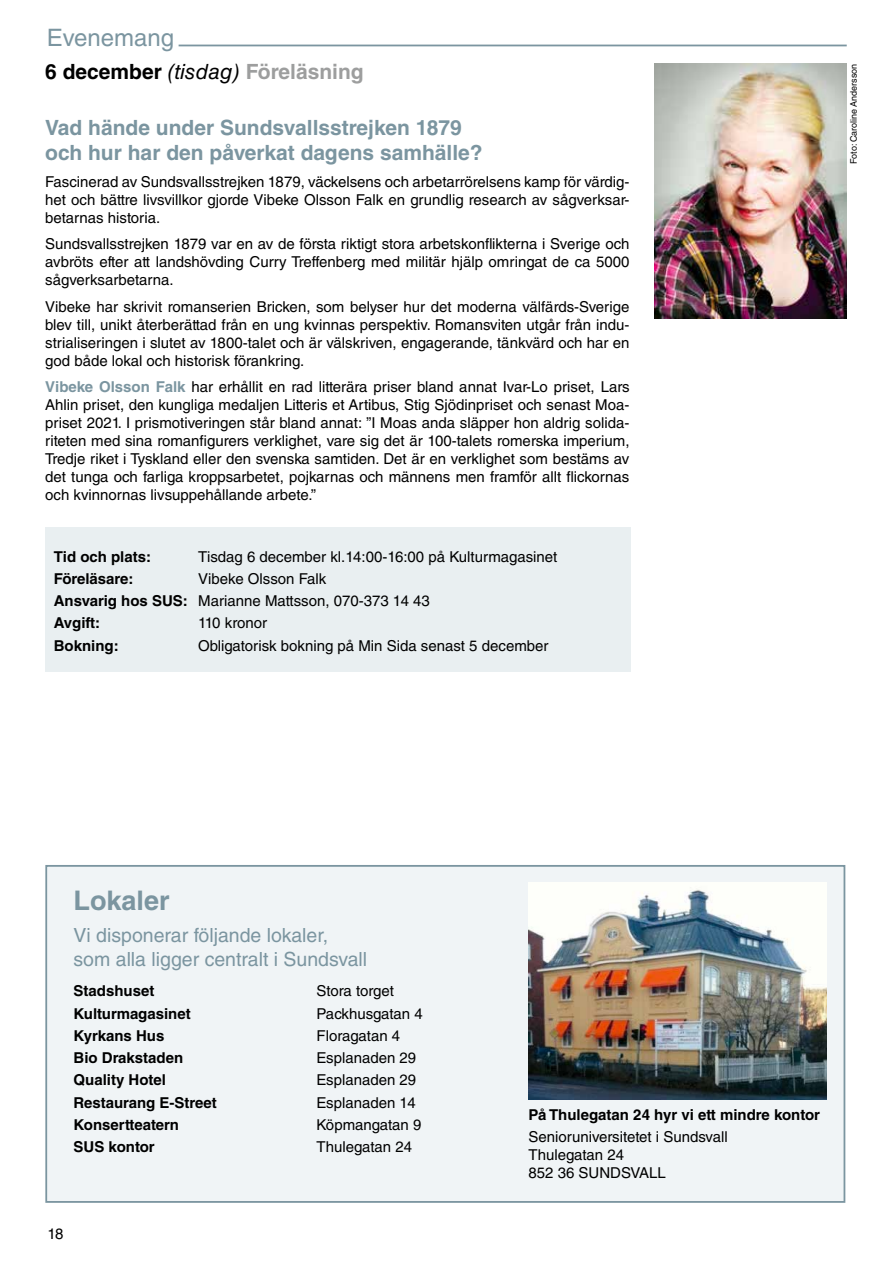
<style>
.page{position:relative;width:893px;height:1263px;background:#fff}
.page>*{position:absolute;margin:0;border:0;box-sizing:border-box;transform-origin:0 0}
.t1{font:700 27px "Helvetica LT Std";color:#7b95a0}
.t2{font:24px "Helvetica LT Std";color:#7b95a0}
.t3{font:700 21px/25.2px "Helvetica LT Std";color:#7b95a0}
.t4{font:700 21px "Helvetica LT Std";color:#9d9e9e}
.t5{font:19.5px/23.4px "Helvetica LT Std";color:#7b95a0}
.t6{font:15px/18px "Helvetica LT Std";color:#000;text-align:justify}
.t7{font:700 15px "Helvetica LT Std";color:#000}
.t8{font:9px "Helvetica LT Std";color:#000}
.s1{color:#000}
.s2{font-weight:400;font-style:italic;color:#000}
.s3{font-weight:700;color:#7b95a0}
.s4{font-weight:700}
</style>
<div class="page">
<div style="left:45px;top:527px;width:586px;height:144px;background:#e9eff1"></div>
<hr style="left:179px;top:45px;width:668px;height:1px;background:#7b95a0">
<img style="left:655px;top:64px;width:192px;height:255px">
<div style="left:45px;top:865px;width:800px;height:338px;background:#f0f4f6;border:2px solid #7b95a0"></div>
<img style="left:529px;top:882px;width:298px;height:217px">
<h2 class="t2" style="left:47px;top:24px;width:129px">Evenemang</h2>
<h3 class="t4" style="left:45px;top:59px;width:320px"><span class="s1">6 december</span> <span class="s2">(tisdag)</span> Föreläsning</h3>
<h3 class="t3" style="left:45px;top:115px;width:439px">Vad hände under Sundsvallsstrejken 1879 och hur har den påverkat dagens samhälle?</h3>
<p class="t6" style="left:45px;top:172px;width:586px">Fascinerad av Sundsvallsstrejken 1879, väckelsens och arbetarrörelsens kamp för värdig&shy;het och bättre livsvillkor gjorde Vibeke Olsson Falk en grundlig research av sågverksar&shy;betarnas historia.</p>
<p class="t6" style="left:45px;top:235px;width:586px">Sundsvallsstrejken 1879 var en av de första riktigt stora arbetskonflikterna i Sverige och avbröts efter att landshövding Curry Treffenberg med militär hjälp omringat de ca 5000 sågverksarbetarna.</p>
<p class="t6" style="left:45px;top:297px;width:586px">Vibeke har skrivit romanserien Bricken, som belyser hur det moderna välfärds-Sverige blev till, unikt återberättad från en ung kvinnas perspektiv. Romansviten utgår från indu&shy;strialiseringen i slutet av 1800-talet och är välskriven, engagerande, tänkvärd och har en god både lokal och historisk förankring.</p>
<p class="t6" style="left:45px;top:378px;width:586px"><span class="s3">Vibeke Olsson Falk</span> har erhållit en rad litterära priser bland annat Ivar-Lo priset, Lars Ahlin priset, den kungliga medaljen Litteris et Artibus, Stig Sjödinpriset och senast Moa&shy;priset 2021. I prismotiveringen står bland annat: ”I Moas anda släpper hon aldrig solida&shy;riteten med sina romanfigurers verklighet, vare sig det är 100-talets romerska imperium, Tredje riket i Tyskland eller den svenska samtiden. Det är en verklighet som bestäms av det tunga och farliga kroppsarbetet, pojkarnas och männens men framför allt flickornas och kvinnornas livsuppehållande arbete.”</p>
<p class="t7" style="left:54px;top:547px;width:99px">Tid och plats:</p>
<p class="t6" style="left:198px;top:547px;width:361px">Tisdag 6 december kl.14:00-16:00 på Kulturmagasinet</p>
<p class="t7" style="left:54px;top:569px;width:81px">Föreläsare:</p>
<p class="t6" style="left:54px;top:567px;width:378px;line-height:22.2px;text-align:left;text-indent:144px">Vibeke Olsson Falk<br><span class="s4">Ansvarig hos SUS:</span> Marianne Mattsson, 070-373 14 43<br><span class="s4">Avgift:</span></p>
<p class="t6" style="left:198px;top:614px;width:70px">110 kronor</p>
<p class="t7" style="left:54px;top:636px;width:66px">Bokning:</p>
<p class="t6" style="left:198px;top:636px;width:352px">Obligatorisk bokning på Min Sida senast 5 december</p>
<p class="t8" style="left:848px;top:164px;width:102px;rotate:-90deg">Foto: Caroline Andersson</p>
<h1 class="t1" style="left:74px;top:884px;width:98px">Lokaler</h1>
<h3 class="t5" style="left:74px;top:923px;width:295px">Vi disponerar följande lokaler, som alla ligger centralt i Sundsvall</h3>
<p class="t7" style="left:74px;top:982px;width:82px">Stadshuset</p>
<p class="t6" style="left:317px;top:982px;width:79px">Stora torget</p>
<p class="t7" style="left:74px;top:1004px;width:119px">Kulturmagasinet</p>
<p class="t6" style="left:317px;top:1004px;width:108px">Packhusgatan 4</p>
<p class="t7" style="left:74px;top:1026px;width:92px">Kyrkans Hus</p>
<p class="t6" style="left:317px;top:1026px;width:85px">Floragatan 4</p>
<p class="t7" style="left:74px;top:1049px;width:111px">Bio Drakstaden</p>
<p class="t6" style="left:317px;top:1049px;width:101px">Esplanaden 29</p>
<p class="t7" style="left:74px;top:1071px;width:94px">Quality Hotel</p>
<p class="t6" style="left:317px;top:1071px;width:101px">Esplanaden 29</p>
<p class="t7" style="left:74px;top:1093px;width:145px">Restaurang E-Street</p>
<p class="t6" style="left:317px;top:1093px;width:101px">Esplanaden 14</p>
<p class="t7" style="left:74px;top:1115px;width:107px">Konsertteatern</p>
<p class="t6" style="left:317px;top:1115px;width:106px">Köpmangatan 9</p>
<p class="t7" style="left:74px;top:1138px;width:83px">SUS kontor</p>
<p class="t6" style="left:317px;top:1138px;width:97px">Thulegatan 24</p>
<p class="t6" style="left:47px;top:1224px;width:18px">18</p>
<p class="t7" style="left:529px;top:1105px;width:293px">På Thulegatan 24 hyr vi ett mindre kontor</p>
<p class="t6" style="left:529px;top:1127px;width:201px;text-align:left">Senioruniversitetet i Sundsvall<br>Thulegatan 24<br>852 36 SUNDSVALL</p>
</div>
